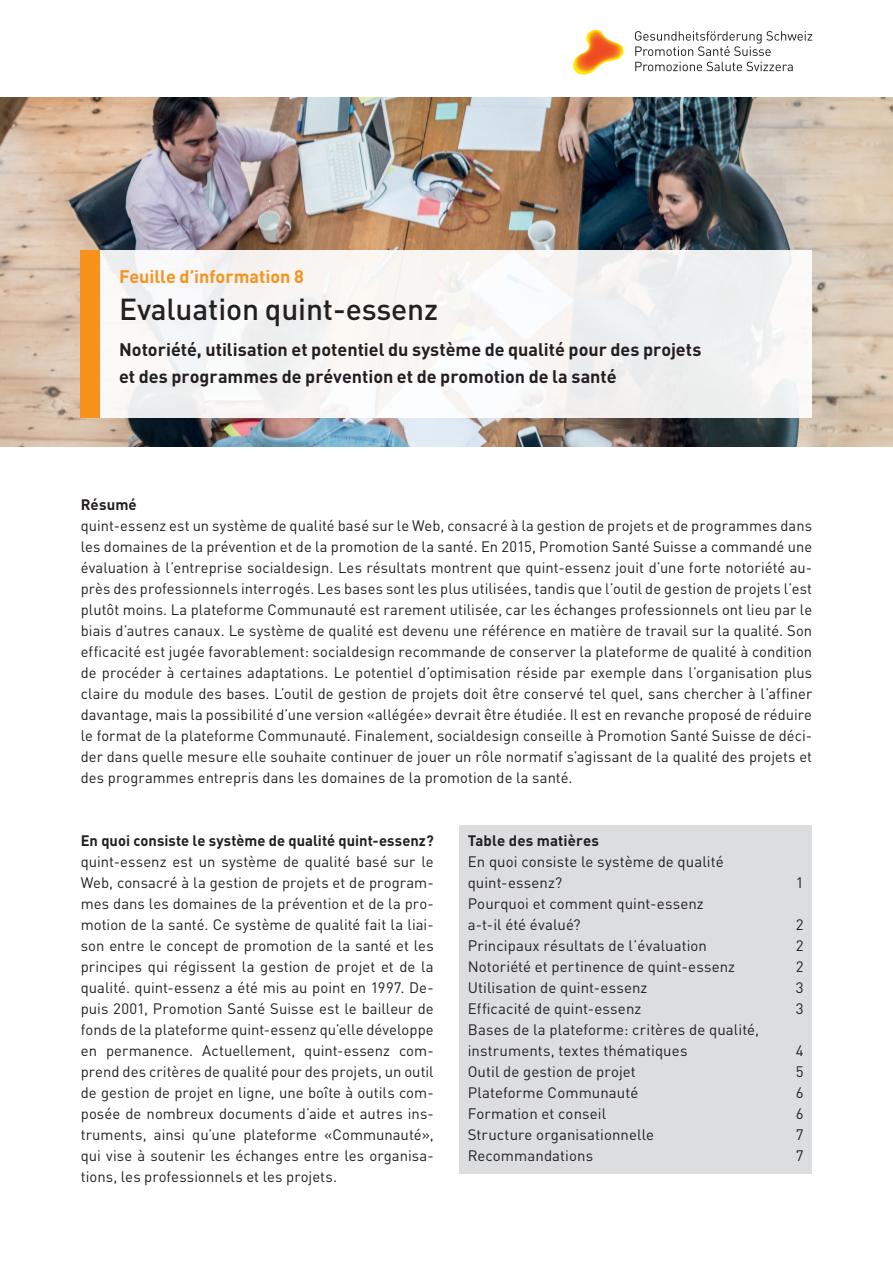
<style>
.page{position:relative;width:893px;height:1263px;background:#fff}
.page>*{position:absolute;margin:0;border:0;box-sizing:border-box;transform-origin:0 0}
.t1{font:500 30px "DINOT";letter-spacing:-.005em;color:#231f20}
.t2{font:700 18px/27px "DINOT";color:#231f20}
.t3{font:700 18px "DINOT";color:#f7931d}
.t4{font:15px/21px "DINOT";letter-spacing:.005em;color:#231f20}
.t5{font:700 15px "DINOT";letter-spacing:.005em;color:#231f20}
</style>
<div class="page">
<img style="left:0;top:98px;width:893px;height:349px">
<div style="left:459px;top:825px;width:353px;height:349px;background:#dcdddf"></div>
<div style="left:81px;top:250px;width:731px;height:168px;background:#f7f4f2"></div>
<div style="left:81px;top:250px;width:19px;height:168px;background:#f7931d"></div>
<img style="left:573px;top:30px;width:51px;height:45px">
<svg style="left:635px;top:31px;width:177px;height:25px"></svg>
<svg style="left:635px;top:62px;width:158px;height:9px"></svg>
<p class="t3" style="left:119px;top:264px;width:186px">Feuille d’information 8</p>
<h1 class="t1" style="left:119px;top:289px;width:321px">Evaluation quint-essenz</h1>
<p class="t2" style="left:119px;top:336px;width:584px">Notoriété, utilisation et potentiel du système de qualité pour des projets et des programmes de prévention et de promotion de la santé</p>
<p class="t5" style="left:81px;top:494px;width:58px">Résumé</p>
<p class="t4" style="left:81px;top:514px;width:733px;text-align:justify">quint-essenz est un système de qualité basé sur le Web, consacré à la gestion de projets et de programmes dans les domaines de la prévention et de la promotion de la santé. En 2015, Promotion Santé Suisse a commandé une évaluation à l’entreprise socialdesign. Les résultats montrent que quint-essenz jouit d’une forte notoriété au&shy;près des professionnels interrogés. Les bases sont les plus utilisées, tandis que l’outil de gestion de projets l’est plutôt moins. La plateforme Communauté est rarement utilisée, car les échanges professionnels ont lieu par le biais d’autres canaux. Le système de qualité est devenu une référence en matière de travail sur la qualité. Son efficacité est jugée favorablement: socialdesign recommande de conserver la plateforme de qualité à condition de procéder à certaines adaptations. Le potentiel d’optimisation réside par exemple dans l’organisation plus claire du module des bases. L’outil de gestion de projets doit être conservé tel quel, sans chercher à l’affiner davantage, mais la possibilité d’une version «allégée» devrait être étudiée. Il est en revanche proposé de réduire le format de la plateforme Communauté. Finalement, socialdesign conseille à Promotion Santé Suisse de déci&shy;der dans quelle mesure elle souhaite continuer de jouer un rôle normatif s’agissant de la qualité des projets et des programmes entrepris dans les domaines de la promotion de la santé.</p>
<p class="t5" style="left:81px;top:830px;width:354px">En quoi consiste le système de qualité quint-essenz?</p>
<p class="t4" style="left:81px;top:850px;width:354px">quint-essenz est un système de qualité basé sur le Web, consacré à la gestion de projets et de program&shy;mes dans les domaines de la prévention et de la pro&shy;motion de la santé. Ce système de qualité fait la liai&shy;son entre le concept de promotion de la santé et les principes qui régissent la gestion de projet et de la qualité. quint-essenz a été mis au point en 1997. De&shy;puis 2001, Promotion Santé Suisse est le bailleur de fonds de la plateforme quint-essenz qu’elle développe en permanence. Actuellement, quint-essenz com&shy;prend des critères de qualité pour des projets, un outil de gestion de projet en ligne, une boîte à outils com&shy;posée de nombreux documents d’aide et autres ins&shy;truments, ainsi qu’une plateforme «Communauté», qui vise à soutenir les échanges entre les organisa&shy;tions, les professionnels et les projets.</p>
<p class="t5" style="left:468px;top:830px;width:133px">Table des matières</p>
<p class="t4" style="left:468px;top:850px;width:257px">En quoi consiste le système de qualité quint-essenz?</p>
<p class="t4" style="left:468px;top:892px;width:238px">Pourquoi et comment quint-essenz a-t-il été évalué?</p>
<p class="t4" style="left:796px;top:871px;width:9px">1</p>
<p class="t4" style="left:796px;top:913px;width:9px">2</p>
<p class="t4" style="left:468px;top:934px;width:241px">Principaux résultats de l’évaluation</p>
<p class="t4" style="left:796px;top:934px;width:9px">2</p>
<p class="t4" style="left:468px;top:955px;width:269px">Notoriété et pertinence de quint-essenz</p>
<p class="t4" style="left:796px;top:955px;width:9px">2</p>
<p class="t4" style="left:468px;top:976px;width:181px">Utilisation de quint-essenz</p>
<p class="t4" style="left:796px;top:976px;width:9px">3</p>
<p class="t4" style="left:468px;top:997px;width:175px">Efficacité de quint-essenz</p>
<p class="t4" style="left:796px;top:997px;width:9px">3</p>
<p class="t4" style="left:468px;top:1018px;width:293px">Bases de la plateforme: critères de qualité, instruments, textes thématiques</p>
<p class="t4" style="left:796px;top:1039px;width:9px">4</p>
<p class="t4" style="left:468px;top:1060px;width:170px">Outil de gestion de projet</p>
<p class="t4" style="left:796px;top:1060px;width:9px">5</p>
<p class="t4" style="left:468px;top:1081px;width:172px">Plateforme Communauté</p>
<p class="t4" style="left:796px;top:1081px;width:9px">6</p>
<p class="t4" style="left:468px;top:1102px;width:140px">Formation et conseil</p>
<p class="t4" style="left:796px;top:1102px;width:9px">6</p>
<p class="t4" style="left:468px;top:1123px;width:188px">Structure organisationnelle</p>
<p class="t4" style="left:796px;top:1123px;width:9px">7</p>
<p class="t4" style="left:468px;top:1144px;width:127px">Recommandations</p>
<p class="t4" style="left:796px;top:1144px;width:9px">7</p>
</div>
